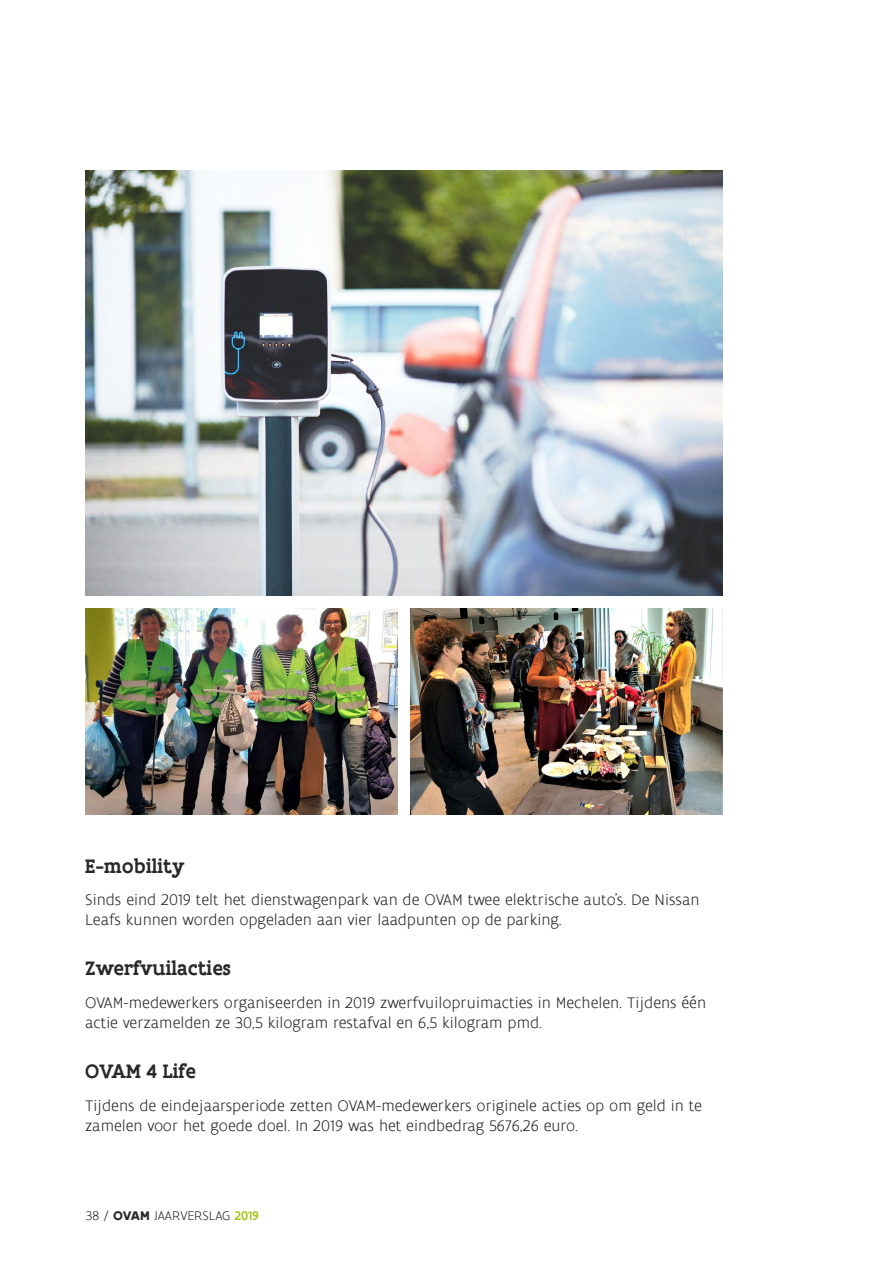
<style>
.page{position:relative;width:893px;height:1263px;background:#fff}
.page>*{position:absolute;margin:0;border:0;box-sizing:border-box;transform-origin:0 0}
.t1{font:500 21px "Flanders Art Serif";color:#282828}
.t2{font:300 16.5px/19.8px "Flanders Art Sans";color:#282828}
.t3{font:300 13.5px "Flanders Art Sans";color:#282828}
.s1{font-weight:700}
.s2{font-weight:500;color:#a2c61c}
</style>
<div class="page">
<img style="left:85px;top:170px;width:638px;height:425px">
<img style="left:85px;top:608px;width:312px;height:206px">
<img style="left:411px;top:608px;width:312px;height:206px">
<p class="t1" style="left:85px;top:852px;width:101px">E-mobility</p>
<p class="t2" style="left:85px;top:890px;width:616px">Sinds eind 2019 telt het dienstwagenpark van de OVAM twee elektrische auto’s. De Nissan<br>Leafs kunnen worden opgeladen aan vier laadpunten op de parking.</p>
<p class="t1" style="left:85px;top:955px;width:148px">Zwerfvuilacties</p>
<p class="t2" style="left:85px;top:993px;width:623px">OVAM-medewerkers organiseerden in 2019 zwerfvuilopruimacties in Mechelen. Tijdens één actie verzamelden ze 30,5 kilogram restafval en 6,5 kilogram pmd.</p>
<p class="t1" style="left:85px;top:1058px;width:113px">OVAM 4 Life</p>
<p class="t2" style="left:85px;top:1096px;width:618px">Tijdens de eindejaarsperiode zetten OVAM-medewerkers originele acties op om geld in te zamelen voor het goede doel. In 2019 was het eindbedrag 5676,26 euro.</p>
<p class="t3" style="left:86px;top:1208px;width:175px">38 / <span class="s1">OVAM</span> JAARVERSLAG <span class="s2">2019</span></p>
</div>
